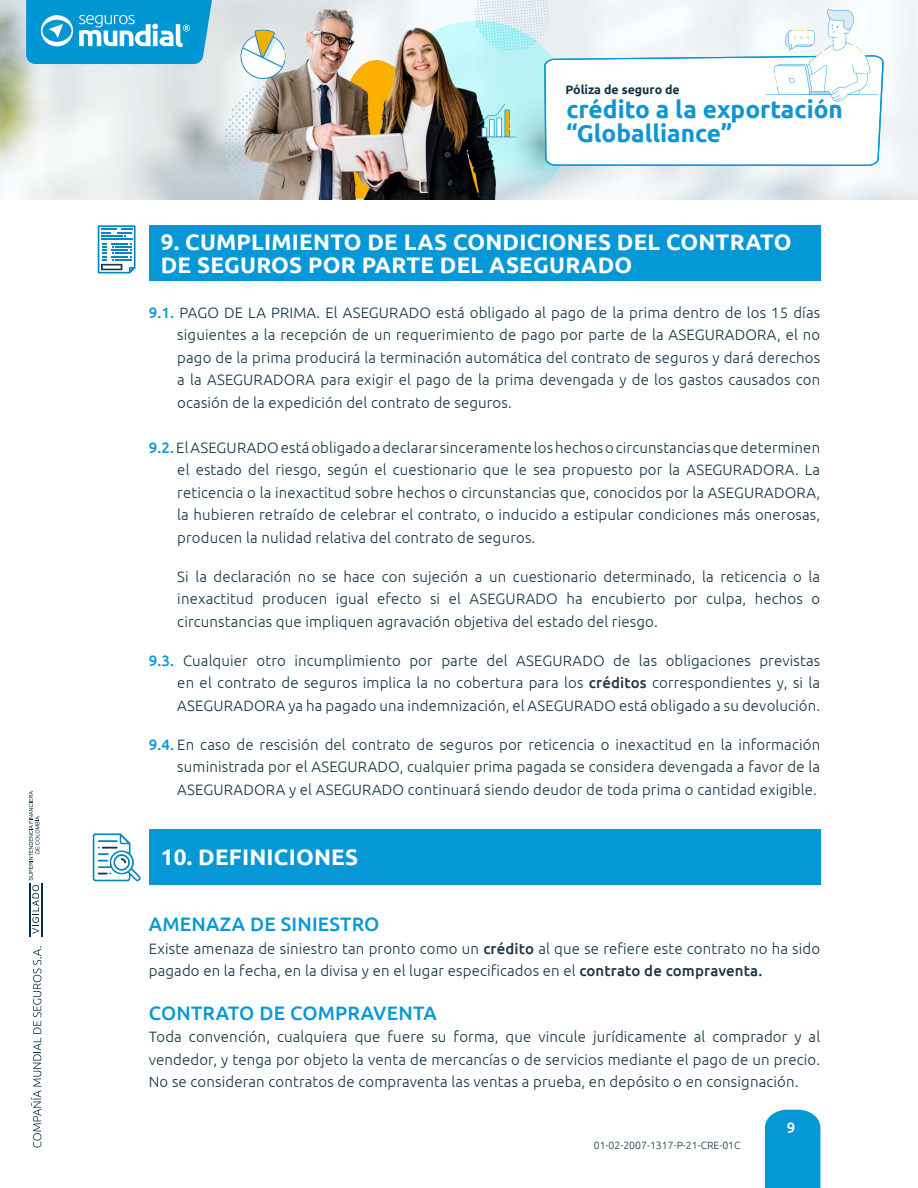
<style>
.page{position:relative;width:918px;height:1188px;background:#fff}
.page>*{position:absolute;margin:0;border:0;box-sizing:border-box;transform-origin:0 0}
.t1{font:700 24.15px/23.2px "Ubuntu";color:#0e95d4}
.t2{font:700 22.5px/22.5px "Ubuntu";letter-spacing:.01em;color:#fff}
.t3{font:500 19.5px "Ubuntu";letter-spacing:.01em;color:#0698d6}
.t4{font:300 15px/22.5px "Ubuntu";letter-spacing:.01em;color:#123446;text-align:justify}
.t5{font:500 15px "Ubuntu";color:#fff}
.t6{font:700 12.3px "Ubuntu";color:#103446}
.t7{font:300 10.5px "Ubuntu";color:#123446}
.s1{font-weight:500;color:#0698d6}
.s2{font-weight:500;color:#1f3445}
</style>
<div class="page">
<div style="left:765px;top:1110px;width:55px;height:78px;background:#0698d6"></div>
<img style="left:0;top:0;width:918px;height:199px">
<img style="left:225px;top:0;width:348px;height:199px">
<svg style="left:26px;top:0;width:186px;height:64px;background:#29a6da"></svg>
<svg style="left:544px;top:9px;width:340px;height:157px"></svg>
<svg style="left:29px;top:791px;width:10px;height:143px"></svg>
<hr style="left:29px;top:883px;width:1px;height:53px;background:#062f43">
<hr style="left:42px;top:883px;width:1px;height:53px;background:#062f43">
<svg style="left:31px;top:946px;width:10px;height:202px"></svg>
<div style="left:149px;top:830px;width:671px;height:55px;background:#0698d6"></div>
<div style="left:149px;top:225px;width:671px;height:56px;background:#0698d6"></div>
<svg style="left:93px;top:833px;width:48px;height:48px"></svg>
<svg style="left:98px;top:225px;width:38px;height:48px"></svg>
<p class="t6" style="left:565px;top:82px;width:116px">Póliza de seguro de</p>
<h1 class="t1" style="left:566px;top:98px;width:278px">crédito a la exportación “Globalliance”</h1>
<h2 class="t2" style="left:161px;top:231px;width:632px">9. CUMPLIMIENTO DE LAS CONDICIONES DEL CONTRATO<br>DE SEGUROS POR PARTE DEL ASEGURADO</h2>
<p class="t4" style="left:177px;top:301px;width:644px;text-indent:-28px"><span class="s1">9.1.</span> PAGO DE LA PRIMA. El ASEGURADO está obligado al pago de la prima dentro de los 15 días siguientes a la recepción de un requerimiento de pago por parte de la ASEGURADORA, el no pago de la prima producirá la terminación automática del contrato de seguros y dará derechos a la ASEGURADORA para exigir el pago de la prima devengada y de los gastos causados con ocasión de la expedición del contrato de seguros.</p>
<p class="t4" style="left:177px;top:436px;width:644px;text-indent:-28px"><span class="s1">9.2.</span> El ASEGURADO está obligado a declarar sinceramente los hechos o circunstancias que determinen el estado del riesgo, según el cuestionario que le sea propuesto por la ASEGURADORA. La reticencia o la inexactitud sobre hechos o circunstancias que, conocidos por la ASEGURADORA, la hubieren retraído de celebrar el contrato, o inducido a estipular condiciones más onerosas, producen la nulidad relativa del contrato de seguros.</p>
<p class="t4" style="left:177px;top:565px;width:644px">Si la declaración no se hace con sujeción a un cuestionario determinado, la reticencia o la inexactitud producen igual efecto si el ASEGURADO ha encubierto por culpa, hechos o circunstancias que impliquen agravación objetiva del estado del riesgo.</p>
<p class="t4" style="left:177px;top:649px;width:644px;text-indent:-28px"><span class="s1">9.3.</span> Cualquier otro incumplimiento por parte del ASEGURADO de las obligaciones previstas en el contrato de seguros implica la no cobertura para los <span class="s2">créditos</span> correspondientes y, si la ASEGURADORA ya ha pagado una indemnización, el ASEGURADO está obligado a su devolución.</p>
<p class="t4" style="left:177px;top:733px;width:644px;text-indent:-28px"><span class="s1">9.4.</span> En caso de rescisión del contrato de seguros por reticencia o inexactitud en la información suministrada por el ASEGURADO, cualquier prima pagada se considera devengada a favor de la ASEGURADORA y el ASEGURADO continuará siendo deudor de toda prima o cantidad exigible.</p>
<h2 class="t2" style="left:161px;top:846px;width:199px">10. DEFINICIONES</h2>
<h3 class="t3" style="left:149px;top:912px;width:232px">AMENAZA DE SINIESTRO</h3>
<p class="t4" style="left:149px;top:937px;width:673px">Existe amenaza de siniestro tan pronto como un <span class="s2">crédito</span> al que se refiere este contrato no ha sido pagado en la fecha, en la divisa y en el lugar especificados en el <span class="s2">contrato de compraventa.</span></p>
<h3 class="t3" style="left:149px;top:1000px;width:289px">CONTRATO DE COMPRAVENTA</h3>
<p class="t4" style="left:149px;top:1025px;width:673px">Toda convención, cualquiera que fuere su forma, que vincule jurídicamente al comprador y al vendedor, y tenga por objeto la venta de mercancías o de servicios mediante el pago de un precio.<br>No se consideran contratos de compraventa las ventas a prueba, en depósito o en consignación.</p>
<p class="t7" style="left:594px;top:1139px;width:148px">01-02-2007-1317-P-21-CRE-01C</p>
<p class="t5" style="left:787px;top:1118px;width:10px">9</p>
</div>
